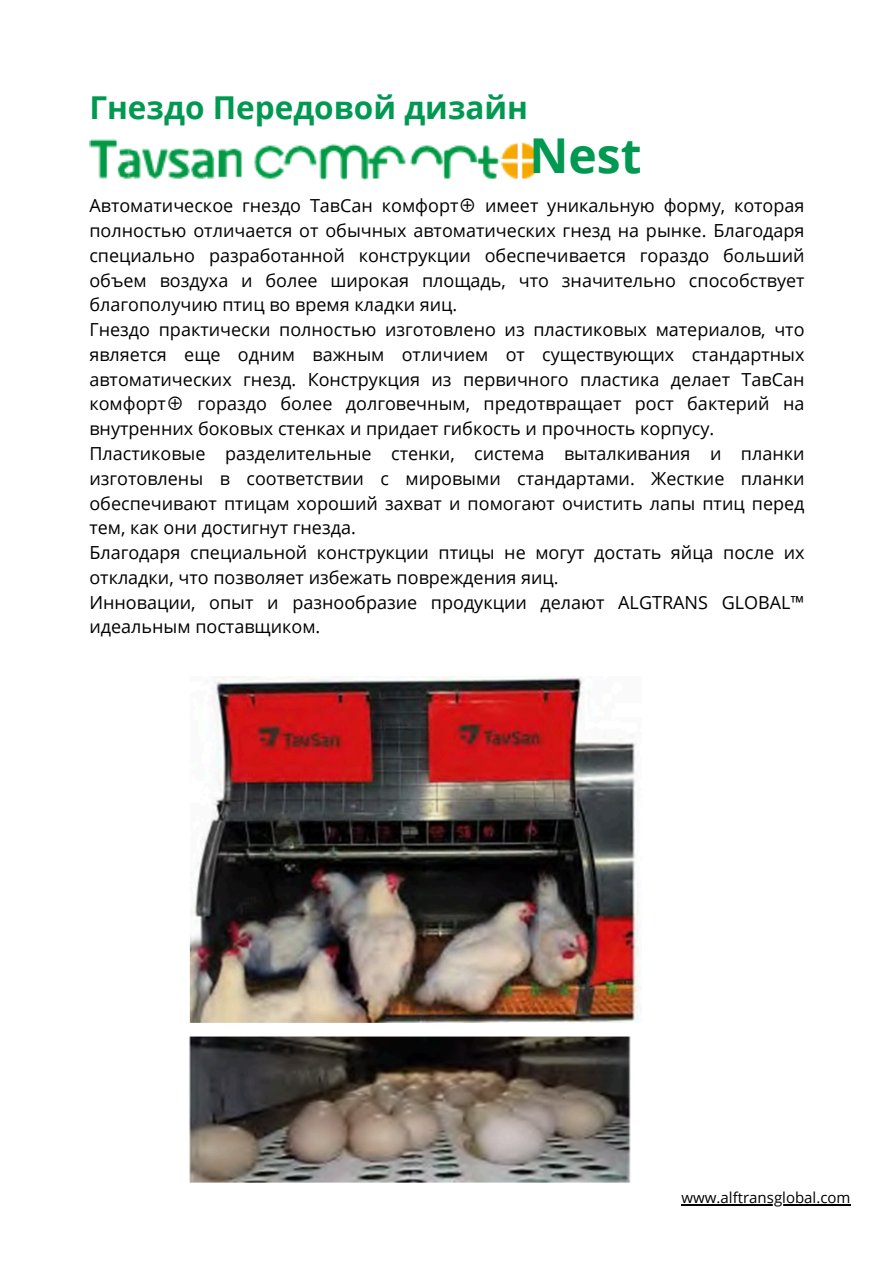
<style>
.page{position:relative;width:894px;height:1264px;background:#fff}
.page>*{position:absolute;margin:0;border:0;box-sizing:border-box;transform-origin:0 0}
.t1{font:700 48px "Open Sans";color:#019951}
.t2{font:700 31.5px "Open Sans";color:#019951}
.t3{font:18px/24.8px "Open Sans";color:#000}
.t4{font:15px "Open Sans";color:#000}
.s1{font-family:"Noto Sans CJ Ksc"}
</style>
<div class="page">
<img style="left:89px;top:139px;width:450px;height:42px">
<img style="left:189px;top:676px;width:452px;height:507px">
<hr style="left:681px;top:1204px;width:169px;height:1px;background:#000">
<h1 class="t2" style="left:89px;top:85px;width:440px">Гнездо Передовой дизайн</h1>
<h2 class="t1" style="left:529px;top:121px;width:114px">Nest</h2>
<p class="t3" style="left:89px;top:193px;width:716px">Автоматическое гнездо ТавСан комфорт<span class="s1">⊕</span> имеет уникальную форму, которая полностью отличается от обычных автоматических гнезд на рынке. Благодаря специально разработанной конструкции обеспечивается гораздо больший объем воздуха и более широкая площадь, что значительно способствует благополучию птиц во время кладки яиц.<br>Гнездо практически полностью изготовлено из пластиковых материалов, что является еще одним важным отличием от существующих стандартных автоматических гнезд. Конструкция из первичного пластика делает ТавСан комфорт<span class="s1">⊕</span> гораздо более долговечным, предотвращает рост бактерий на внутренних боковых стенках и придает гибкость и прочность корпусу.<br>Пластиковые разделительные стенки, система выталкивания и планки изготовлены в соответствии с мировыми стандартами. Жесткие планки обеспечивают птицам хороший захват и помогают очистить лапы птиц перед тем, как они достигнут гнезда.<br>Благодаря специальной конструкции птицы не могут достать яйца после их откладки, что позволяет избежать повреждения яиц.<br>Инновации, опыт и разнообразие продукции делают ALGTRANS GLOBAL™ идеальным поставщиком.</p>
<h3 class="t4" style="left:681px;top:1186px;width:170px">www.alftransglobal.com</h3>
</div>
